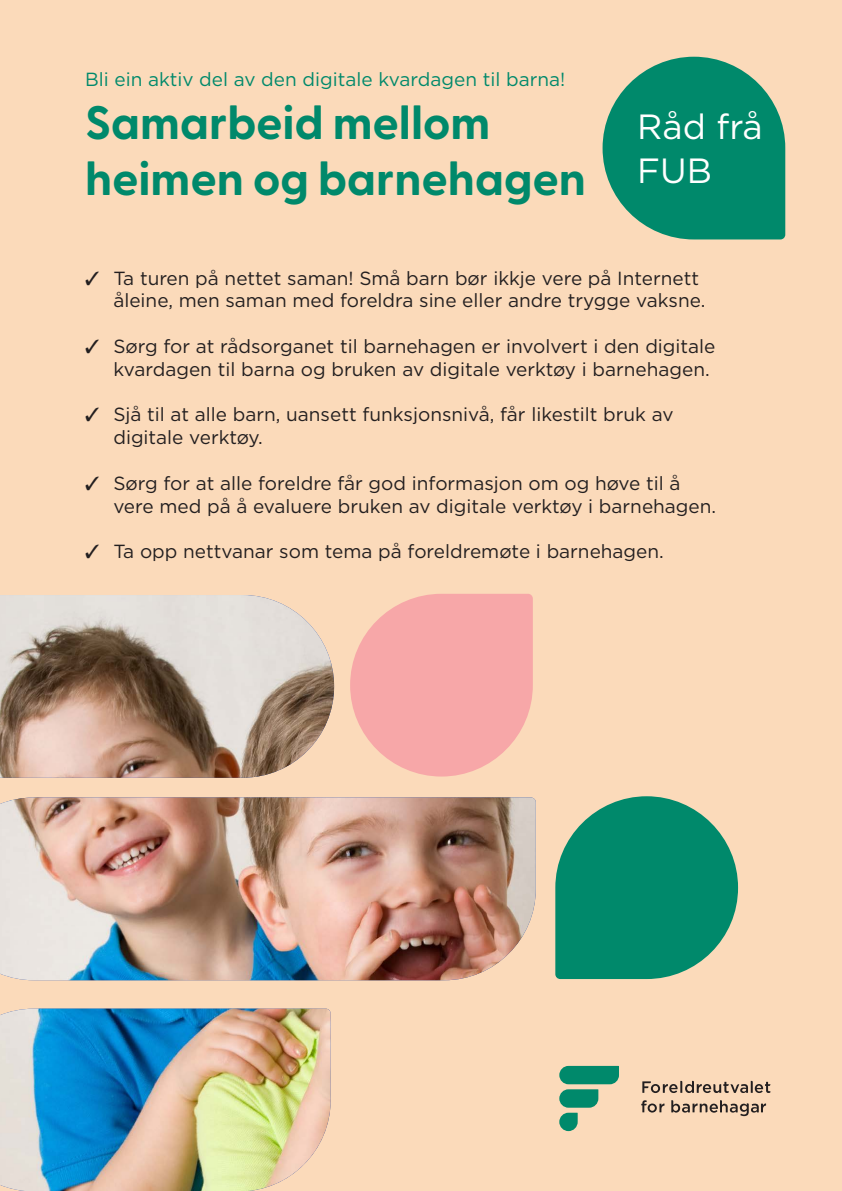
<style>
.page{position:relative;width:842px;height:1191px;background:#fbdaba}
.page>*{position:absolute;margin:0;border:0;box-sizing:border-box;transform-origin:0 0}
.t1{font:700 47px "Greycliff CF";color:#00896b}
.t2{font:35px "Gotham";color:#fff}
.t3{font:19px/22.8px "Gotham";color:#231f20}
.t4{font:19px "Gotham";color:#00896b}
</style>
<div class="page">
<img style="left:0;top:595px;width:536px;height:596px">
<svg style="left:555px;top:796px;width:183px;height:183px"></svg>
<svg style="left:602px;top:57px;width:183px;height:182px"></svg>
<svg style="left:350px;top:594px;width:183px;height:182px"></svg>
<svg style="left:642px;top:1080px;width:128px;height:13px"></svg>
<svg style="left:641px;top:1100px;width:23px;height:12px"></svg>
<svg style="left:559px;top:1066px;width:60px;height:65px"></svg>
<svg style="left:671px;top:1100px;width:95px;height:16px"></svg>
<p class="t4" style="left:85px;top:67px;width:482px">Bli ein aktiv del av den digitale kvardagen til barna!</p>
<p class="t1" style="left:85px;top:94px;width:407px">Samarbeid mellom</p>
<p class="t1" style="left:85px;top:150px;width:503px">heimen og barnehagen</p>
<p class="t2" style="left:637px;top:104px;width:127px">Råd frå</p>
<p class="t2" style="left:637px;top:148px;width:76px">FUB</p>
<p class="t3" style="left:113px;top:266px;width:593px;text-indent:-28px">✓ Ta turen på nettet saman! Små barn bør ikkje vere på Internett åleine, men saman med foreldra sine eller andre trygge vaksne.</p>
<p class="t3" style="left:85px;top:334px;width:632px;text-align:right">✓ Sørg for at rådsorganet til barnehagen er involvert i den digitale kvardagen til barna og bruken av digitale verktøy i barnehagen.</p>
<p class="t3" style="left:113px;top:403px;width:562px;text-indent:-28px">✓ Sjå til at alle barn, uansett funksjonsnivå, får likestilt bruk av digitale verktøy.</p>
<p class="t3" style="left:113px;top:471px;width:604px;text-indent:-28px">✓ Sørg for at alle foreldre får god informasjon om og høve til å vere med på å evaluere bruken av digitale verktøy i barnehagen.</p>
<p class="t3" style="left:85px;top:540px;width:580px">✓ Ta opp nettvanar som tema på foreldremøte i barnehagen.</p>
</div>
